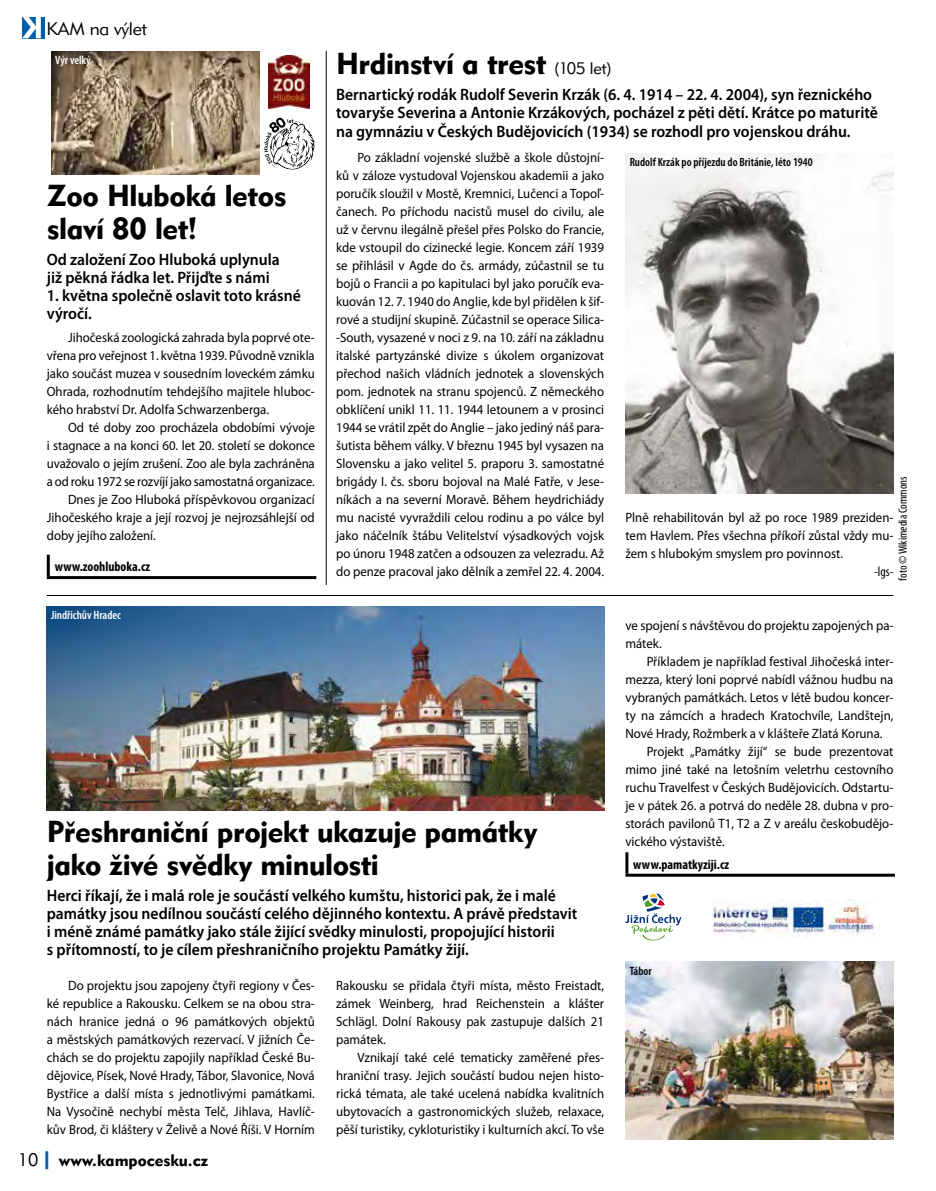
<style>
.page{position:relative;width:936px;height:1191px;background:#fff}
.page>*{position:absolute;margin:0;border:0;box-sizing:border-box;transform-origin:0 0}
.t1{font:30px/33px "Geometric 415 AT Black A";letter-spacing:-.015em;color:#000}
.t2{font:18px "Geometric 415 AT Lite A";letter-spacing:-.01em;color:#000}
.t3{font:600 16.5px/18px "Myriad Pro";color:#000;scale:.95 1}
.t4{font:16.5px "Geometric 415 AT Black A";color:#000}
.t5{font:13.5px/18px "Myriad Pro";color:#000;text-align:justify;scale:.95 1}
.t6{font:13.5px "Myriad Pro";color:#000;scale:.94 1}
.t7{font:700 condensed 13.5px "Myriad Pro";color:#000}
.t8{font:condensed 13.5px "Myriad Pro";color:#000}
.t9{font:600 condensed 12px "Myriad Pro";color:#000}
.t10{font:600 condensed 12px "Myriad Pro";color:#fff}
.t11{font:condensed 12px "Myriad Pro";color:#000}
.s1{font-family:"Geometric 415 AT Lite A";font-size:16.5px}
.s2{font-family:"Geometric 415 AT Lite A";font-size:18px}
.s3{font-size:18px;color:#005ea8}
</style>
<div class="page">
<hr style="left:625px;top:852px;width:3px;height:21px;background:#000">
<hr style="left:625px;top:873px;width:269px;height:3px;background:#000">
<hr style="left:47px;top:555px;width:3px;height:21px;background:#000">
<hr style="left:47px;top:576px;width:269px;height:3px;background:#000">
<img style="left:51px;top:51px;width:208px;height:123px">
<img style="left:269px;top:55px;width:41px;height:53px">
<svg style="left:625px;top:893px;width:56px;height:47px"></svg>
<img style="left:712px;top:899px;width:162px;height:38px">
<svg style="left:264px;top:118px;width:50px;height:51px"></svg>
<img style="left:272px;top:121px;width:28px;height:47px">
<img style="left:625px;top:961px;width:268px;height:179px">
<img style="left:625px;top:153px;width:268px;height:340px">
<img style="left:47px;top:606px;width:557px;height:204px">
<div style="left:22px;top:17px;width:22px;height:21px;background:#005ea8"></div>
<svg style="left:22px;top:17px;width:19px;height:21px"></svg>
<hr style="left:47px;top:595px;width:846px;height:1px;background:#000">
<hr style="left:326px;top:51px;width:1px;height:534px;background:#000">
<h2 class="t2" style="left:46px;top:17px;width:102px">KAM na výlet</h2>
<p class="t10" style="left:55px;top:53px;width:37px">Výr velký</p>
<h1 class="t1" style="left:47px;top:178px;width:241px">Zoo Hluboká letos slaví 80 let!</h1>
<p class="t3" style="left:47px;top:250px;width:247px">Od založení Zoo Hluboká uplynula již pěkná řádka let. Přijďte s námi</p>
<p class="t3" style="left:47px;top:286px;width:269px">1. května společně oslavit toto krásné výročí.</p>
<p class="t5" style="left:47px;top:328px;width:283px;text-indent:21px">Jihočeská zoologická zahrada byla poprvé ote&shy;vřena pro veřejnost 1. května 1939. Původně vznikla jako součást muzea v sousedním loveckém zámku Ohrada, rozhodnutím tehdejšího majitele hluboc&shy;kého hrabství Dr. Adolfa Schwarzenberga.</p>
<p class="t5" style="left:68px;top:418px;width:261px">Od té doby zoo procházela obdobími vývoje</p>
<p class="t5" style="left:47px;top:436px;width:284px">i stagnace a na konci 60. let 20. století se dokonce</p>
<p class="t5" style="left:47px;top:454px;width:283px">uvažovalo o jejím zrušení. Zoo ale byla zachráněna</p>
<p class="t6" style="left:47px;top:473px;width:285px">a od roku 1972 se rozvíjí jako samostatná organizace.</p>
<p class="t5" style="left:68px;top:490px;width:261px">Dnes je Zoo Hluboká příspěvkovou organizací</p>
<p class="t5" style="left:47px;top:508px;width:283px">Jihočeského kraje a její rozvoj je nejrozsáhlejší od</p>
<p class="t5" style="left:47px;top:526px;width:115px">doby jejího založení.</p>
<p class="t7" style="left:55px;top:558px;width:97px">www.zoohluboka.cz</p>
<h1 class="t1" style="left:336px;top:47px;width:277px">Hrdinství a trest <span class="s1">(105 let)</span></h1>
<p class="t3" style="left:336px;top:85px;width:571px">Bernartický rodák Rudolf Severin Krzák (6. 4. 1914 – 22. 4. 2004), syn řeznického tovaryše Severina a Antonie Krzákových, pocházel z pěti dětí. Krátce po maturitě na gymnáziu v Českých Budějovicích (1934) se rozhodl pro vojenskou dráhu.</p>
<p class="t5" style="left:336px;top:148px;width:283px;text-indent:21px">Po základní vojenské službě a škole důstojní&shy;ků v záloze vystudoval Vojenskou akademii a jako poručík sloužil v Mostě, Kremnici, Lučenci a Topoľ&shy;čanech. Po příchodu nacistů musel do civilu, ale už v červnu ilegálně přešel přes Polsko do Francie, kde vstoupil do cizinecké legie. Koncem září 1939 se přihlásil v Agde do čs. armády, zúčastnil se tu bojů o Francii a po kapitulaci byl jako poručík eva&shy;kuován 12. 7. 1940 do Anglie, kde byl přidělen k šif&shy;rové a studijní skupině. Zúčastnil se operace Silica--South, vysazené v noci z 9. na 10. září na základnu italské partyzánské divize s úkolem organizovat přechod našich vládních jednotek a slovenských pom. jednotek na stranu spojenců. Z německého obklíčení unikl 11. 11. 1944 letounem a v prosinci 1944 se vrátil zpět do Anglie – jako jediný náš para&shy;šutista během války. V březnu 1945 byl vysazen na Slovensku a jako velitel 5. praporu 3. samostatné brigády I. čs. sboru bojoval na Malé Fatře, v Jese&shy;níkách a na severní Moravě. Během heydrichiády mu nacisté vyvraždili celou rodinu a po válce byl jako náčelník štábu Velitelství výsadkových vojsk po únoru 1948 zatčen a odsouzen za velezradu. Až do penze pracoval jako dělník a zemřel 22. 4. 2004.</p>
<p class="t9" style="left:629px;top:155px;width:184px">Rudolf Krzák po příjezdu do Británie, léto 1940</p>
<p class="t11" style="left:895px;top:580px;width:106px;rotate:-90deg">foto © Wikimedia Commons</p>
<p class="t5" style="left:625px;top:508px;width:283px">Plně rehabilitován byl až po roce 1989 preziden&shy;tem Havlem. Přes všechna příkoří zůstal vždy mu&shy;žem s hlubokým smyslem pro povinnost.</p>
<p class="t8" style="left:874px;top:563px;width:21px">-lgs-</p>
<p class="t10" style="left:51px;top:608px;width:71px">Jindřichův Hradec</p>
<h1 class="t1" style="left:47px;top:814px;width:492px">Přeshraniční projekt ukazuje památky jako živé svědky minulosti</h1>
<p class="t3" style="left:47px;top:886px;width:560px">Herci říkají, že i malá role je součástí velkého kumštu, historici pak, že i malé památky jsou nedílnou součástí celého dějinného kontextu. A právě představit i méně známé památky jako stále žijící svědky minulosti, propojující historii<br>s přítomností, to je cílem přeshraničního projektu Památky žijí.</p>
<p class="t5" style="left:47px;top:976px;width:284px;text-indent:21px">Do projektu jsou zapojeny čtyři regiony v Čes&shy;ké republice a Rakousku. Celkem se na obou stra&shy;nách hranice jedná o 96 památkových objektů a městských památkových rezervací. V jižních Če&shy;chách se do projektu zapojily například České Bu&shy;dějovice, Písek, Nové Hrady, Tábor, Slavonice, Nová Bystřice a další místa s jednotlivými památkami.<br>Na Vysočině nechybí města Telč, Jihlava, Havlíč&shy;kův Brod, či kláštery v Želivě a Nové Říši. V Horním</p>
<p class="t5" style="left:336px;top:976px;width:283px">Rakousku se přidala čtyři místa, město Freistadt, zámek Weinberg, hrad Reichenstein a klášter Schlägl. Dolní Rakousy pak zastupuje dalších 21 památek.</p>
<p class="t5" style="left:336px;top:1048px;width:283px;text-indent:21px">Vznikají také celé tematicky zaměřené přes&shy;hraniční trasy. Jejich součástí budou nejen histo&shy;rická témata, ale také ucelená nabídka kvalitních ubytovacích a gastronomických služeb, relaxace, pěší turistiky, cykloturistiky i kulturních akcí. To vše</p>
<p class="t4" style="left:18px;top:1150px;width:192px"><span class="s2">10</span><span class="s3">|</span> www.kampocesku.cz</p>
<p class="t5" style="left:625px;top:616px;width:283px">ve spojení s návštěvou do projektu zapojených pa&shy;mátek.</p>
<p class="t5" style="left:646px;top:652px;width:261px">Příkladem je například festival Jihočeská inter-</p>
<p class="t5" style="left:625px;top:670px;width:283px">mezza, který loni poprvé nabídl vážnou hudbu na</p>
<p class="t5" style="left:625px;top:688px;width:283px">vybraných památkách. Letos v létě budou koncer-</p>
<p class="t5" style="left:625px;top:706px;width:283px">ty na zámcích a hradech Kratochvíle, Landštejn,</p>
<p class="t5" style="left:625px;top:724px;width:271px">Nové Hrady, Rožmberk a v klášteře Zlatá Koruna.</p>
<p class="t5" style="left:646px;top:742px;width:261px">Projekt „Památky žijí“ se bude prezentovat</p>
<p class="t5" style="left:625px;top:760px;width:283px">mimo jiné také na letošním veletrhu cestovního</p>
<p class="t5" style="left:625px;top:778px;width:283px">ruchu Travelfest v Českých Budějovicích. Odstartu-</p>
<p class="t5" style="left:625px;top:796px;width:283px">je v pátek 26. a potrvá do neděle 28. dubna v pro-</p>
<p class="t5" style="left:625px;top:814px;width:283px">storách pavilonů T1, T2 a Z v areálu českobudějo-</p>
<p class="t5" style="left:625px;top:832px;width:105px">vického výstaviště.</p>
<p class="t7" style="left:633px;top:856px;width:97px">www.pamatkyziji.cz</p>
<p class="t9" style="left:629px;top:963px;width:24px">Tábor</p>
</div>
